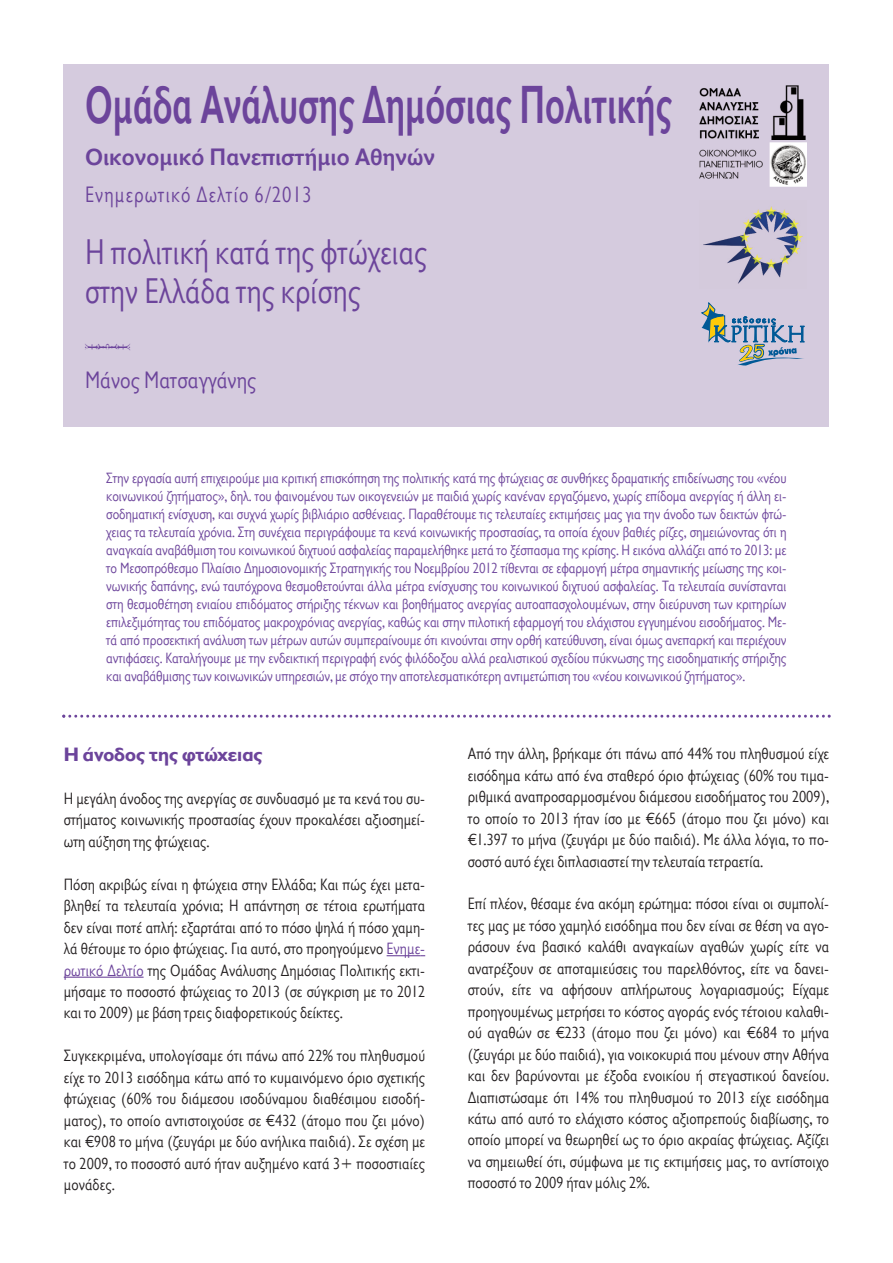
<style>
.page{position:relative;width:893px;height:1263px;background:#fff}
.page>*{position:absolute;margin:0;border:0;box-sizing:border-box;transform-origin:0 0}
.t1{font:54px "Gill Sans Hel SCOS Bold";color:#6c449b;scale:.75 1}
.t2{font:36px/39px "Gill Sans Hel SCOS";color:#6c449b;scale:.95 1}
.t3{font:24px "Gill Sans Hel SCOS Bold";color:#6c449b;scale:1.1 1}
.t4{font:24px "Gill Sans Hel SCOS";color:#6c449b}
.t5{font:22.5px "Gill Sans Hel SCOS";letter-spacing:.05em;color:#6c449b;scale:.95 1}
.t6{font:700 19.5px "Gill Sans Hel";color:#6c449b}
.t7{font:16.5px/21.5px "Gill Sans Hel SCOS";color:#231f20;text-align:justify}
.t8{font:15px/18px "Gill Sans Hel SCOS";letter-spacing:-.01em;color:#6c449b;text-align:justify}
.s1{color:#6c449b}
</style>
<div class="page">
<hr style="left:387px;top:955px;width:33px;height:1px;background:#6c449b">
<hr style="left:64px;top:977px;width:80px;height:1px;background:#6c449b">
<div style="left:64px;top:64px;width:765px;height:362px;background:#d5cbde"></div>
<svg style="left:62px;top:715px;width:769px;height:3px"></svg>
<img style="left:703px;top:206px;width:100px;height:78px">
<svg style="left:702px;top:303px;width:103px;height:63px"></svg>
<img style="left:700px;top:85px;width:107px;height:102px">
<h1 class="t1" style="left:85px;top:75px;width:783px">Ομάδα Ανάλυσης Δημόσιας Πολιτικής</h1>
<h3 class="t3" style="left:85px;top:143px;width:320px">Οικονομικό Πανεπιστήμιο Αθηνών</h3>
<h3 class="t5" style="left:85px;top:182px;width:240px">Ενημερωτικό Δελτίο 6/2013</h3>
<h2 class="t2" style="left:85px;top:233px;width:362px">Η πολιτική κατά της φτώχειας στην Ελλάδα της κρίσης</h2>
<h3 class="t4" style="left:85px;top:367px;width:173px">Μάνος Ματσαγγάνης</h3>
<p class="t8" style="left:106px;top:469px;width:682px">Στην εργασία αυτή επιχειρούμε μια κριτική επισκόπηση της πολιτικής κατά της φτώχειας σε συνθήκες δραματικής επιδείνωσης του «νέου κοινωνικού ζητήματος», δηλ. του φαινομένου των οικογενειών με παιδιά χωρίς κανέναν εργαζόμενο, χωρίς επίδομα ανεργίας ή άλλη ει&shy;σοδηματική ενίσχυση, και συχνά χωρίς βιβλιάριο ασθένειας. Παραθέτουμε τις τελευταίες εκτιμήσεις μας για την άνοδο των δεικτών φτώ&shy;χειας τα τελευταία χρόνια. Στη συνέχεια περιγράφουμε τα κενά κοινωνικής προστασίας, τα οποία έχουν βαθιές ρίζες, σημειώνοντας ότι η αναγκαία αναβάθμιση του κοινωνικού διχτυού ασφαλείας παραμελήθηκε μετά το ξέσπασμα της κρίσης. Η εικόνα αλλάζει από το 2013: με το Μεσοπρόθεσμο Πλαίσιο Δημοσιονομικής Στρατηγικής του Νοεμβρίου 2012 τίθενται σε εφαρμογή μέτρα σημαντικής μείωσης της κοι&shy;νωνικής δαπάνης, ενώ ταυτόχρονα θεσμοθετούνται άλλα μέτρα ενίσχυσης του κοινωνικού διχτυού ασφαλείας. Τα τελευταία συνίστανται στη θεσμοθέτηση ενιαίου επιδόματος στήριξης τέκνων και βοηθήματος ανεργίας αυτοαπασχολουμένων, στην διεύρυνση των κριτηρίων επιλεξιμότητας του επιδόματος μακροχρόνιας ανεργίας, καθώς και στην πιλοτική εφαρμογή του ελάχιστου εγγυημένου εισοδήματος. Με&shy;τά από προσεκτική ανάλυση των μέτρων αυτών συμπεραίνουμε ότι κινούνται στην ορθή κατεύθυνση, είναι όμως ανεπαρκή και περιέχουν αντιφάσεις. Καταλήγουμε με την ενδεικτική περιγραφή ενός φιλόδοξου αλλά ρεαλιστικού σχεδίου πύκνωσης της εισοδηματικής στήριξης και αναβάθμισης των κοινωνικών υπηρεσιών, με στόχο την αποτελεσματικότερη αντιμετώπιση του «νέου κοινωνικού ζητήματος».</p>
<p class="t6" style="left:64px;top:743px;width:200px">Η άνοδος της φτώχειας</p>
<p class="t7" style="left:64px;top:788px;width:363px">Η μεγάλη άνοδος της ανεργίας σε συνδυασμό με τα κενά του συ&shy;στήματος κοινωνικής προστασίας έχουν προκαλέσει αξιοσημεί&shy;ωτη αύξηση της φτώχειας.</p>
<p class="t7" style="left:64px;top:874px;width:363px">Πόση ακριβώς είναι η φτώχεια στην Ελλάδα; Και πώς έχει μετα&shy;βληθεί τα τελευταία χρόνια; Η απάντηση σε τέτοια ερωτήματα δεν είναι ποτέ απλή: εξαρτάται από το πόσο ψηλά ή πόσο χαμη&shy;λά θέτουμε το όριο φτώχειας. Για αυτό, στο προηγούμενο <span class="s1">Ενημε&shy;ρωτικό Δελτίο</span> της Ομάδας Ανάλυσης Δημόσιας Πολιτικής εκτι&shy;μήσαμε το ποσοστό φτώχειας το 2013 (σε σύγκριση με το 2012 και το 2009) με βάση τρεις διαφορετικούς δείκτες.</p>
<p class="t7" style="left:64px;top:1045px;width:363px">Συγκεκριμένα, υπολογίσαμε ότι πάνω από 22% του πληθυσμού είχε το 2013 εισόδημα κάτω από το κυμαινόμενο όριο σχετικής φτώχειας (60% του διάμεσου ισοδύναμου διαθέσιμου εισοδή&shy;ματος), το οποίο αντιστοιχούσε σε €432 (άτομο που ζει μόνο) και €908 το μήνα (ζευγάρι με δύο ανήλικα παιδιά). Σε σχέση με το 2009, το ποσοστό αυτό ήταν αυξημένο κατά 3+ ποσοστιαίες μονάδες.</p>
<p class="t7" style="left:468px;top:743px;width:363px">Από την άλλη, βρήκαμε ότι πάνω από 44% του πληθυσμού είχε εισόδημα κάτω από ένα σταθερό όριο φτώχειας (60% του τιμα&shy;ριθμικά αναπροσαρμοσμένου διάμεσου εισοδήματος του 2009), το οποίο το 2013 ήταν ίσο με €665 (άτομο που ζει μόνο) και €1.397 το μήνα (ζευγάρι με δύο παιδιά). Με άλλα λόγια, το πο&shy;σοστό αυτό έχει διπλασιαστεί την τελευταία τετραετία.</p>
<p class="t7" style="left:468px;top:893px;width:363px">Επί πλέον, θέσαμε ένα ακόμη ερώτημα: πόσοι είναι οι συμπολί&shy;τες μας με τόσο χαμηλό εισόδημα που δεν είναι σε θέση να αγο&shy;ράσουν ένα βασικό καλάθι αναγκαίων αγαθών χωρίς είτε να ανατρέξουν σε αποταμιεύσεις του παρελθόντος, είτε να δανει&shy;στούν, είτε να αφήσουν απλήρωτους λογαριασμούς; Είχαμε προηγουμένως μετρήσει το κόστος αγοράς ενός τέτοιου καλαθι&shy;ού αγαθών σε €233 (άτομο που ζει μόνο) και €684 το μήνα (ζευγάρι με δύο παιδιά), για νοικοκυριά που μένουν στην Αθήνα και δεν βαρύνονται με έξοδα ενοικίου ή στεγαστικού δανείου.<br>Διαπιστώσαμε ότι 14% του πληθυσμού το 2013 είχε εισόδημα κάτω από αυτό το ελάχιστο κόστος αξιοπρεπούς διαβίωσης, το οποίο μπορεί να θεωρηθεί ως το όριο ακραίας φτώχειας. Αξίζει να σημειωθεί ότι, σύμφωνα με τις εκτιμήσεις μας, το αντίστοιχο ποσοστό το 2009 ήταν μόλις 2%.</p>
</div>
